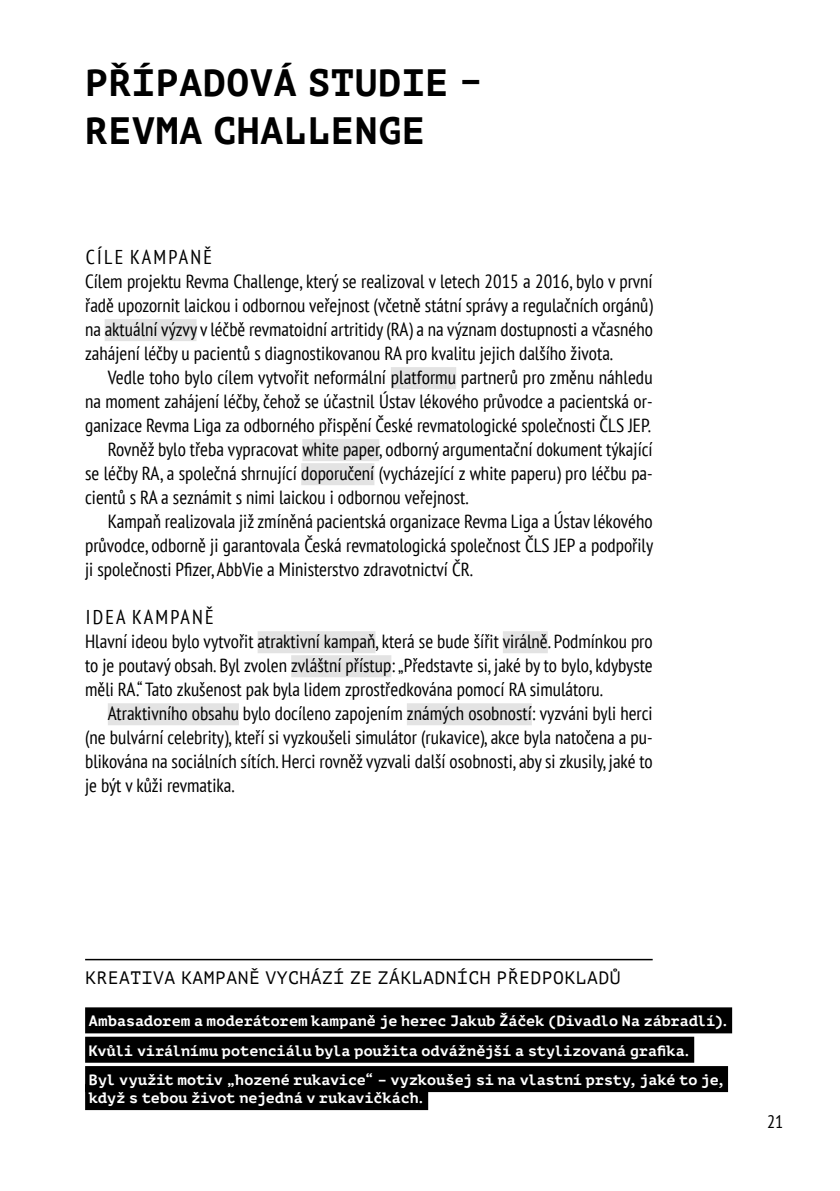
<style>
.page{position:relative;width:840px;height:1191px;background:#fff}
.page>*{position:absolute;margin:0;border:0;box-sizing:border-box;transform-origin:0 0}
.t1{font:700 38px/48px "PT Mono";letter-spacing:.02em;color:#000}
.t2{font:condensed 20px "PT Sans";color:#000}
.t3{font:condensed 19px/24px "PT Sans";color:#000;text-align:justify}
.t4{font:18px "PT Mono";letter-spacing:.03em;color:#000}
.t5{font:condensed 18px "PT Sans";color:#000}
.t6{font:700 15px/29.4px "PT Mono";letter-spacing:.005em;color:#fff}
</style>
<div class="page">
<div style="left:105px;top:319px;width:91px;height:22px;background:#e3e3e3"></div>
<div style="left:390px;top:367px;width:66px;height:22px;background:#e3e3e3"></div>
<div style="left:302px;top:439px;width:77px;height:22px;background:#e3e3e3"></div>
<div style="left:301px;top:463px;width:73px;height:22px;background:#e3e3e3"></div>
<div style="left:257px;top:631px;width:118px;height:22px;background:#e3e3e3"></div>
<div style="left:502px;top:631px;width:45px;height:22px;background:#e3e3e3"></div>
<div style="left:291px;top:655px;width:100px;height:22px;background:#e3e3e3"></div>
<div style="left:108px;top:703px;width:131px;height:22px;background:#e3e3e3"></div>
<div style="left:406px;top:703px;width:125px;height:22px;background:#e3e3e3"></div>
<div style="left:85px;top:1007px;width:646px;height:26px;background:#000"></div>
<div style="left:85px;top:1036px;width:608px;height:26px;background:#000"></div>
<div style="left:85px;top:1066px;width:642px;height:26px;background:#000"></div>
<div style="left:85px;top:1084px;width:343px;height:26px;background:#000"></div>
<hr style="left:85px;top:959px;width:567px;height:1px;background:#000">
<h1 class="t1" style="left:85px;top:59px;width:398px">PŘÍPADOVÁ STUDIE –<br>REVMA CHALLENGE</h1>
<p class="t2" style="left:86px;top:244px;width:57px">Cíle kampan</p>
<p class="t2" style="left:203px;top:244px;width:10px">ě</p>
<p class="t3" style="left:85px;top:269px;width:569px">Cílem projektu Revma Challenge, který se realizoval v letech 2015 a 2016, bylo v první řadě upozornit laickou i odbornou veřejnost (včetně státní správy a regulačních orgánů) na aktuální výzvy v léčbě revmatoidní artritidy (RA) a na význam dostupnosti a včasného zahájení léčby u pacientů s diagnostikovanou RA pro kvalitu jejich dalšího života.</p>
<p class="t3" style="left:108px;top:365px;width:546px">Vedle toho bylo cílem vytvořit neformální platformu partnerů pro změnu náhledu</p>
<p class="t3" style="left:85px;top:389px;width:568px">na moment zahájení léčby, čehož se účastnil Ústav lékového průvodce a pacientská or-</p>
<p class="t3" style="left:85px;top:413px;width:567px">ganizace Revma Liga za odborného přispění České revmatologické společnosti ČLS JEP.</p>
<p class="t3" style="left:108px;top:437px;width:546px">Rovněž bylo třeba vypracovat white paper, odborný argumentační dokument týkající</p>
<p class="t3" style="left:85px;top:461px;width:567px">se léčby RA, a společná shrnující doporučení (vycházející z white paperu) pro léčbu pa-</p>
<p class="t3" style="left:85px;top:485px;width:385px">cientů s RA a seznámit s nimi laickou i odbornou veřejnost.</p>
<p class="t3" style="left:108px;top:509px;width:546px">Kampaň realizovala již zmíněná pacientská organizace Revma Liga a Ústav lékového</p>
<p class="t3" style="left:85px;top:533px;width:569px">průvodce, odborně ji garantovala Česká revmatologická společnost ČLS JEP a podpořily</p>
<p class="t3" style="left:85px;top:557px;width:389px">ji společnosti Pfizer, AbbVie a Ministerstvo zdravotnictví ČR.</p>
<p class="t2" style="left:86px;top:604px;width:19px">Idea</p>
<p class="t2" style="left:132px;top:604px;width:13px">kampan</p>
<p class="t2" style="left:205px;top:604px;width:10px">ě</p>
<p class="t3" style="left:85px;top:629px;width:568px">Hlavní ideou bylo vytvořit atraktivní kampaň, která se bude šířit virálně. Podmínkou pro to je poutavý obsah. Byl zvolen zvláštní přístup: „Představte si, jaké by to bylo, kdybyste měli RA.“ Tato zkušenost pak byla lidem zprostředkována pomocí RA simulátoru.</p>
<p class="t3" style="left:85px;top:701px;width:568px;text-indent:23px">Atraktivního obsahu bylo docíleno zapojením známých osobností: vyzváni byli herci (ne bulvární celebrity), kteří si vyzkoušeli simulátor (rukavice), akce byla natočena a pu&shy;blikována na sociálních sítích. Herci rovněž vyzvali další osobnosti, aby si zkusily, jaké to je být v kůži revmatika.</p>
<p class="t4" style="left:85px;top:968px;width:536px">KR EATIVA KAMPANĚ VYCHÁZÍ ZE ZÁKLADNÍCH PŘEDPOKLADŮ</p>
<p class="t6" style="left:89px;top:1006px;width:641px">Ambasadorem a moderátorem kampaně je herec Jakub Žáček (Divadlo Na zábradlí).<br>Kvůli virálnímu potenciálu byla použita odvážnější a stylizovaná grafika.<br>Byl využit motiv „hozené rukavice“ – vyzkoušej si na vlastní prsty, jaké to je,</p>
<p class="t6" style="left:89px;top:1083px;width:338px">když s tebou život nejedná v rukavičkách.</p>
<p class="t5" style="left:766px;top:1110px;width:18px">21</p>
</div>
